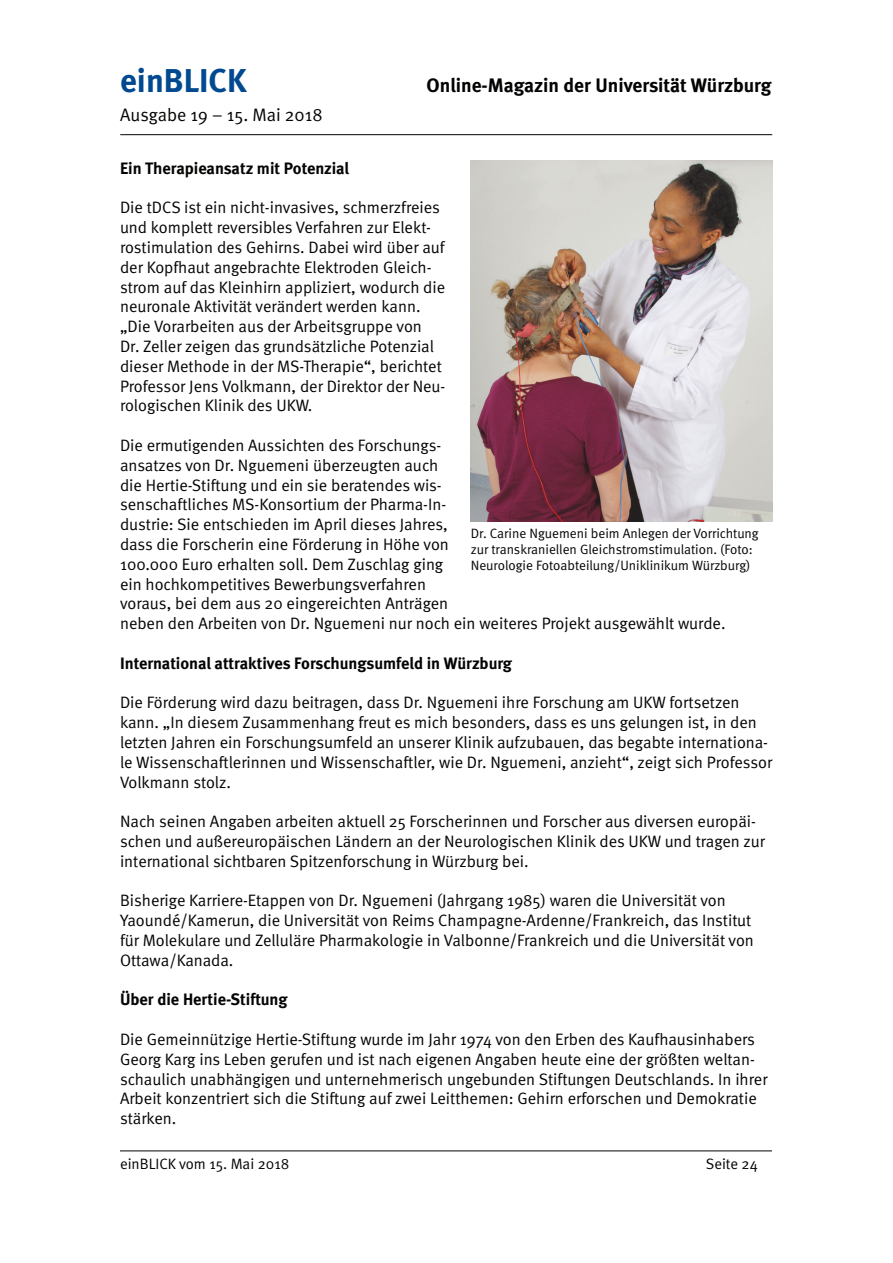
<style>
.page{position:relative;width:893px;height:1263px;background:#fff}
.page>*{position:absolute;margin:0;border:0;box-sizing:border-box;transform-origin:0 0}
.t1{font:700 33px "Meta";color:#014990}
.t2{font:700 19.5px "Meta";color:#040503}
.t3{font:18px "Meta Normal";color:#040503}
.t4{font:16.5px/19.8px "Meta Normal";color:#040503}
.t5{font:700 16.5px "Meta";color:#040503}
.t6{font:15px "Meta Normal";color:#040503}
.t7{font:13.5px/16.2px "Meta Normal";color:#040503}
</style>
<div class="page">
<hr style="left:120px;top:134px;width:652px;height:1px;background:#040503">
<hr style="left:120px;top:1150px;width:652px;height:1px;background:#040503">
<img style="left:471px;top:161px;width:301px;height:360px">
<h1 class="t1" style="left:120px;top:61px;width:128px">einBLICK</h1>
<p class="t2" style="left:427px;top:74px;width:346px">Online-Magazin der Universität Würzburg</p>
<p class="t3" style="left:120px;top:105px;width:204px">Ausgabe 19 – 15. Mai 2018</p>
<p class="t5" style="left:120px;top:158px;width:231px">Ein Therapieansatz mit Potenzial</p>
<p class="t4" style="left:120px;top:197px;width:327px">Die tDCS ist ein nicht-invasives, schmerzfreies und komplett reversibles Verfahren zur Elekt&shy;rostimulation des Gehirns. Dabei wird über auf der Kopfhaut angebrachte Elektroden Gleich&shy;strom auf das Kleinhirn appliziert, wodurch die neuronale Aktivität verändert werden kann. „Die Vorarbeiten aus der Arbeitsgruppe von Dr. Zeller zeigen das grundsätzliche Potenzial dieser Methode in der MS-Therapie“, berichtet Professor Jens Volkmann, der Direktor der Neu&shy;rologischen Klinik des UKW.</p>
<p class="t4" style="left:120px;top:435px;width:607px">Die ermutigenden Aussichten des Forschungs-<br>ansatzes von Dr. Nguemeni überzeugten auch<br>die Hertie-Stiftung und ein sie beratendes wis-<br>senschaftliches MS-Konsortium der Pharma-In-<br>dustrie: Sie entschieden im April dieses Jahres,<br>dass die Forscherin eine Förderung in Höhe von<br>100.000 Euro erhalten soll. Dem Zuschlag ging<br>ein hochkompetitives Bewerbungsverfahren<br>voraus, bei dem aus 20 eingereichten Anträgen<br>neben den Arbeiten von Dr. Nguemeni nur noch ein weiteres Projekt ausgewählt wurde.</p>
<p class="t5" style="left:120px;top:653px;width:394px">International attraktives Forschungsumfeld in Würzburg</p>
<p class="t4" style="left:120px;top:692px;width:654px">Die Förderung wird dazu beitragen, dass Dr. Nguemeni ihre Forschung am UKW fortsetzen kann. „In diesem Zusammenhang freut es mich besonders, dass es uns gelungen ist, in den letzten Jahren ein Forschungsumfeld an unserer Klinik aufzubauen, das begabte internationa&shy;le Wissenschaftlerinnen und Wissenschaftler, wie Dr. Nguemeni, anzieht“, zeigt sich Professor Volkmann stolz.</p>
<p class="t4" style="left:120px;top:811px;width:646px">Nach seinen Angaben arbeiten aktuell 25 Forscherinnen und Forscher aus diversen europäi&shy;schen und außereuropäischen Ländern an der Neurologischen Klinik des UKW und tragen zur international sichtbaren Spitzenforschung in Würzburg bei.</p>
<p class="t4" style="left:120px;top:890px;width:635px">Bisherige Karriere-Etappen von Dr. Nguemeni (Jahrgang 1985) waren die Universität von Yaoundé/Kamerun, die Universität von Reims Champagne-Ardenne/Frankreich, das Institut für Molekulare und Zelluläre Pharmakologie in Valbonne/Frankreich und die Universität von Ottawa/Kanada.</p>
<p class="t5" style="left:120px;top:990px;width:169px">Über die Hertie-Stiftung</p>
<p class="t4" style="left:120px;top:1029px;width:649px">Die Gemeinnützige Hertie-Stiftung wurde im Jahr 1974 von den Erben des Kaufhausinhabers Georg Karg ins Leben gerufen und ist nach eigenen Angaben heute eine der größten weltan&shy;schaulich unabhängigen und unternehmerisch ungebunden Stiftungen Deutschlands. In ihrer Arbeit konzentriert sich die Stiftung auf zwei Leitthemen: Gehirn erforschen und Demokratie stärken.</p>
<p class="t7" style="left:471px;top:525px;width:289px">Dr. Carine Nguemeni beim Anlegen der Vorrichtung zur transkraniellen Gleichstromstimulation. (Foto:<br>Neurologie Fotoabteilung/Uniklinikum Würzburg)</p>
<p class="t6" style="left:120px;top:1155px;width:171px">einBLICK vom 15. Mai 2018</p>
<p class="t6" style="left:706px;top:1155px;width:53px">Seite 24</p>
</div>
